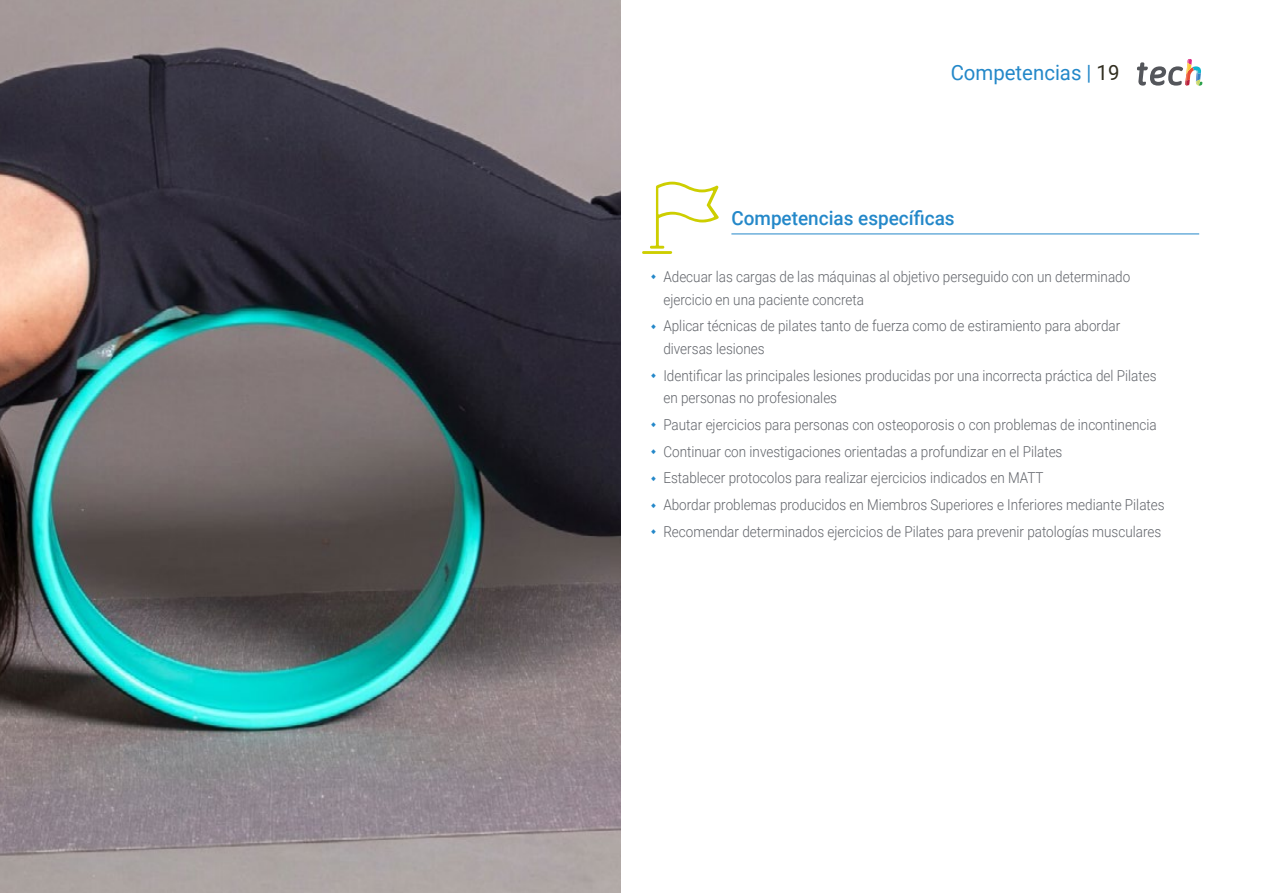
<style>
.page{position:relative;width:1263px;height:893px;background:#fff}
.page>*{position:absolute;margin:0;border:0;box-sizing:border-box;transform-origin:0 0}
.t1{font:21px "Roboto";color:#2488c9}
.t2{font:500 19.5px "Roboto";color:#2488c9}
.t3{font:300 15px/26.7px "Roboto";color:#61646a;scale:.9 1}
.s1{color:#312e20}
</style>
<div class="page">
<img style="left:0;top:0;width:621px;height:893px">
<hr style="left:731px;top:234px;width:468px;height:1px;background:#2488c9">
<hr style="left:642px;top:251px;width:30px;height:3px;background:#cdce00">
<svg style="left:650px;top:182px;width:69px;height:67px"></svg>
<svg style="left:1137px;top:59px;width:65px;height:27px"></svg>
<h1 class="t1" style="left:951px;top:57px;width:170px">Competencias | <span class="s1">19</span></h1>
<h2 class="t2" style="left:731px;top:205px;width:225px">Competencias específicas</h2>
<p class="t3" style="left:663px;top:265px;width:520px;line-height:22.5px">Adecuar las cargas de las máquinas al objetivo perseguido con un determinado ejercicio en una paciente concreta</p>
<p class="t3" style="left:663px;top:314px;width:509px;line-height:22.5px">Aplicar técnicas de pilates tanto de fuerza como de estiramiento para abordar diversas lesiones</p>
<p class="t3" style="left:663px;top:364px;width:549px;line-height:22.5px">Identificar las principales lesiones producidas por una incorrecta práctica del Pilates en personas no profesionales</p>
<p class="t3" style="left:663px;top:411px;width:558px">Pautar ejercicios para personas con osteoporosis o con problemas de incontinencia Continuar con investigaciones orientadas a profundizar en el Pilates<br>Establecer protocolos para realizar ejercicios indicados en MATT<br>Abordar problemas producidos en Miembros Superiores e Inferiores mediante Pilates Recomendar determinados ejercicios de Pilates para prevenir patologías musculares</p>
</div>
